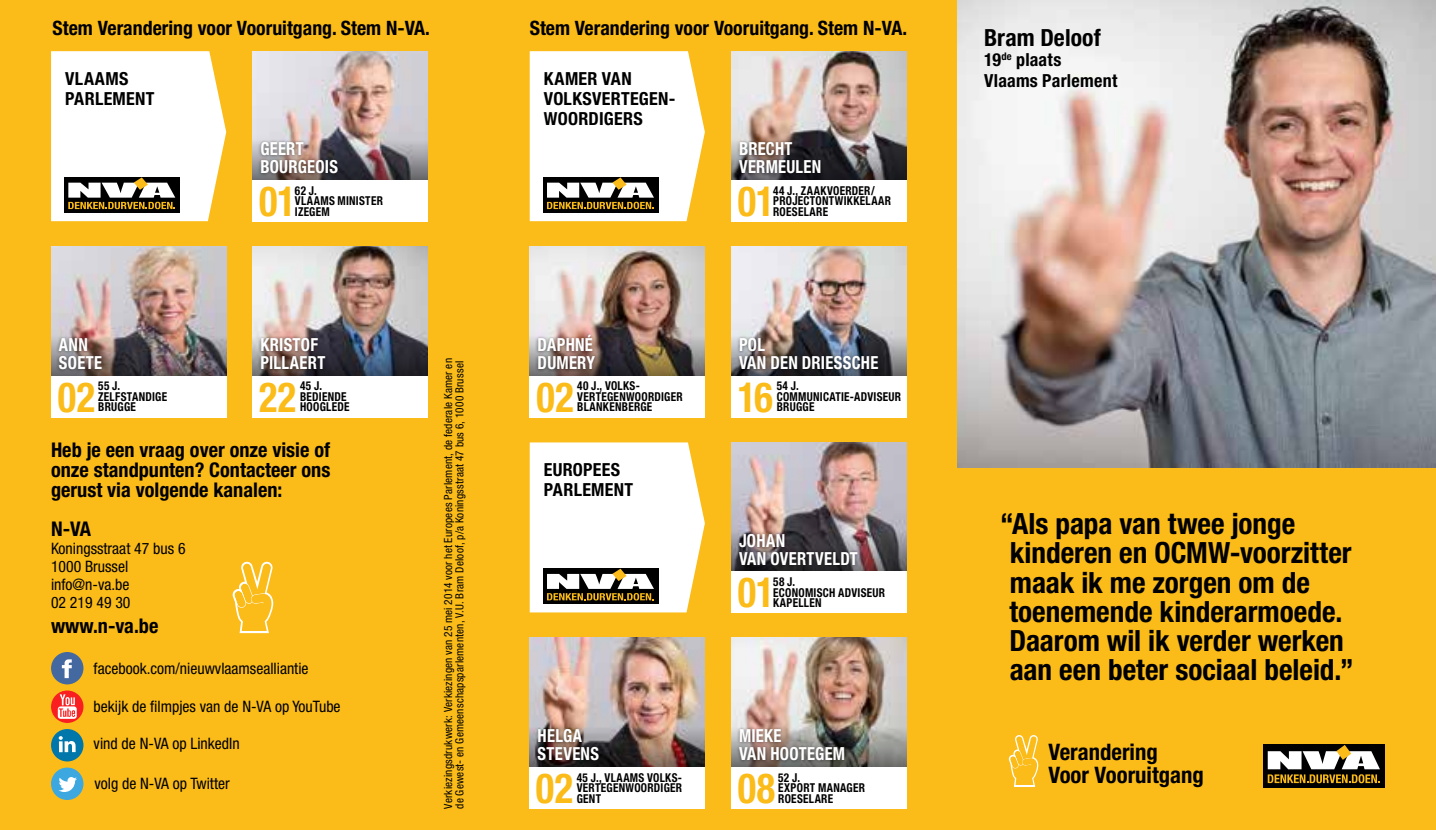
<style>
.page{position:relative;width:1436px;height:830px;background:#fff}
.page>*{position:absolute;margin:0;border:0;box-sizing:border-box;transform-origin:0 0}
.t1{font:700 condensed 41.62px "Helvetica Neue LT Std";letter-spacing:.01em;color:#fbbc19;scale:.92 1}
.t2{font:700 condensed 29.25px/29.2px "Helvetica Neue LT Std";color:#000}
.t3{font:700 condensed 23.62px "Helvetica Neue LT Std";letter-spacing:.005em;color:#000}
.t4{font:700 condensed 22.72px/23.2px "Helvetica Neue LT Std";color:#000}
.t5{font:700 condensed 20.25px/20.2px "Helvetica Neue LT Std";color:#000;text-align:justify}
.t6{font:700 condensed 19.8px "Helvetica Neue LT Std";color:#000}
.t7{font:700 condensed 18px/18px "Helvetica Neue LT Std";letter-spacing:.015em;color:#fff;scale:.92 1}
.t8{font:700 condensed 18px/20.2px "Helvetica Neue LT Std";letter-spacing:.015em;color:#000}
.t9{font:condensed 15.75px/18px "Helvetica Neue LT Std";color:#000}
.t10{font:700 condensed 12.15px/10.6px "Helvetica Neue LT Std";letter-spacing:.025em;color:#000;scale:.92 1}
.t11{font:condensed 11.25px/11.2px "Helvetica Neue LT Std";letter-spacing:.015em;color:#000}
</style>
<div class="page">
<div style="left:0;top:0;width:1435px;height:829px;background:#fbbc19"></div>
<svg style="left:1263px;top:744px;width:121px;height:42px"></svg>
<svg style="left:1265px;top:744px;width:116px;height:38px;background:#79715c"></svg>
<svg style="left:1008px;top:735px;width:30px;height:51px"></svg>
<img style="left:731px;top:442px;width:175px;height:83px">
<img style="left:529px;top:637px;width:175px;height:84px">
<img style="left:957px;top:0;width:478px;height:467px">
<img style="left:51px;top:247px;width:175px;height:83px">
<img style="left:51px;top:330px;width:175px;height:45px">
<img style="left:252px;top:247px;width:175px;height:83px">
<img style="left:252px;top:330px;width:175px;height:45px">
<div style="left:252px;top:375px;width:175px;height:42px;background:#fff"></div>
<div style="left:51px;top:375px;width:175px;height:42px;background:#fff"></div>
<img style="left:252px;top:51px;width:175px;height:83px">
<img style="left:252px;top:134px;width:175px;height:46px">
<div style="left:252px;top:180px;width:175px;height:42px;background:#fff"></div>
<img style="left:731px;top:51px;width:175px;height:83px">
<svg style="left:731px;top:134px;width:175px;height:46px;background:#595557"></svg>
<div style="left:731px;top:180px;width:175px;height:42px;background:#fff"></div>
<img style="left:529px;top:247px;width:175px;height:83px">
<img style="left:529px;top:330px;width:175px;height:45px">
<div style="left:529px;top:375px;width:176px;height:42px;background:#fff"></div>
<img style="left:731px;top:247px;width:175px;height:83px">
<svg style="left:731px;top:330px;width:175px;height:45px;background:#78777a"></svg>
<div style="left:731px;top:375px;width:175px;height:42px;background:#fff"></div>
<svg style="left:731px;top:525px;width:175px;height:46px;background:#675a5e"></svg>
<div style="left:731px;top:571px;width:175px;height:41px;background:#fff"></div>
<img style="left:529px;top:721px;width:175px;height:45px">
<div style="left:529px;top:766px;width:176px;height:42px;background:#fff"></div>
<img style="left:731px;top:637px;width:175px;height:84px">
<img style="left:731px;top:721px;width:175px;height:45px">
<div style="left:731px;top:766px;width:175px;height:42px;background:#fff"></div>
<svg style="left:51px;top:729px;width:32px;height:32px"></svg>
<div style="left:51px;top:767px;width:32px;height:32px;background:#3ca8df;border-radius:50%"></div>
<svg style="left:59px;top:777px;width:18px;height:14px"></svg>
<svg style="left:51px;top:690px;width:32px;height:32px"></svg>
<div style="left:51px;top:651px;width:32px;height:33px;background:#4469a1;border-radius:50%"></div>
<svg style="left:62px;top:659px;width:10px;height:18px"></svg>
<svg style="left:51px;top:51px;width:175px;height:170px;background:#e8e5dc"></svg>
<svg style="left:529px;top:51px;width:175px;height:170px;background:#e8e4d7"></svg>
<svg style="left:529px;top:442px;width:175px;height:170px;background:#e8e3d7"></svg>
<svg style="left:232px;top:561px;width:41px;height:71px"></svg>
<div style="left:534px;top:725px;width:67px;height:38px;background:#000;opacity:.5"></div>
<div style="left:735px;top:530px;width:126px;height:37px;background:#000;opacity:.5"></div>
<div style="left:258px;top:139px;width:83px;height:37px;background:#000;opacity:.5"></div>
<div style="left:735px;top:139px;width:88px;height:37px;background:#000;opacity:.5"></div>
<div style="left:258px;top:334px;width:70px;height:38px;background:#000;opacity:.5"></div>
<div style="left:56px;top:335px;width:49px;height:37px;background:#000;opacity:.5"></div>
<div style="left:735px;top:335px;width:146px;height:37px;background:#000;opacity:.5"></div>
<div style="left:535px;top:331px;width:63px;height:41px;background:#000;opacity:.5"></div>
<div style="left:735px;top:725px;width:112px;height:38px;background:#000;opacity:.5"></div>
<h3 class="t6" style="left:53px;top:16px;width:379px">Stem Verandering voor Vooruitgang. Stem N-VA.</h3>
<h3 class="t6" style="left:529px;top:16px;width:379px">Stem Verandering voor Vooruitgang. Stem N-VA.</h3>
<h3 class="t8" style="left:65px;top:68px;width:91px">VLAAMS<br>PARLEMENT</h3>
<h3 class="t8" style="left:543px;top:68px;width:133px">KAMER VAN<br>VOLKSVERTEGEN-<br>WOORDIGERS</h3>
<h3 class="t7" style="left:260px;top:140px;width:86px">GEERT<br>BOURGEOIS</h3>
<h3 class="t7" style="left:739px;top:140px;width:91px">BRECHT<br>VERMEULEN</h3>
<p class="t10" style="left:295px;top:185px;width:97px">62 J.<br>VLAAMS MINISTER<br>IZEGEM</p>
<h1 class="t1" style="left:259px;top:176px;width:41px">01</h1>
<p class="t10" style="left:773px;top:185px;width:130px">44 J., ZAAKVOERDER/<br>PROJECTONTWIKKELAAR<br>ROESELARE</p>
<h1 class="t1" style="left:737px;top:176px;width:41px">01</h1>
<h3 class="t7" style="left:537px;top:335px;width:64px">DAPHNÉ<br>DUMERY</h3>
<h3 class="t7" style="left:260px;top:335px;width:72px">KRISTOF<br>PILLAERT</h3>
<h3 class="t7" style="left:739px;top:335px;width:153px">POL<br>VAN DEN DRIESSCHE</h3>
<h3 class="t7" style="left:59px;top:335px;width:48px">ANN<br>SOETE</h3>
<p class="t11" style="left:442px;top:808px;width:451px;rotate:-90deg">Verkiezingsdrukwerk: Verkiezingen van 25 mei 2014 voor het Europees Parlement, de federale Kamer en de Gewest- en Gemeenschapsparlementen, V.U. Bram Deloof, p/a Koningsstraat 47 bus 6, 1000 Brussel</p>
<p class="t10" style="left:98px;top:380px;width:76px">55 J.<br>ZELFSTANDIGE<br>BRUGGE</p>
<p class="t10" style="left:577px;top:380px;width:116px">40 J., VOLKS-<br>VERTEGENWOORDIGER<br>BLANKENBERGE</p>
<p class="t10" style="left:776px;top:380px;width:137px">54 J.<br>COMMUNICATIE-ADVISEUR<br>BRUGGE</p>
<p class="t10" style="left:300px;top:380px;width:55px">45 J.<br>BEDIENDE<br>HOOGLEDE</p>
<h1 class="t1" style="left:58px;top:371px;width:42px">02</h1>
<h1 class="t1" style="left:259px;top:371px;width:42px">22</h1>
<h1 class="t1" style="left:536px;top:371px;width:42px">02</h1>
<h1 class="t1" style="left:737px;top:371px;width:39px">16</h1>
<h3 class="t5" style="left:51px;top:439px;width:281px">Heb je een vraag over onze visie of onze standpunten? Contacteer ons gerust via volgende kanalen:</h3>
<h3 class="t8" style="left:543px;top:459px;width:91px">EUROPEES<br>PARLEMENT</h3>
<h3 class="t5" style="left:51px;top:518px;width:42px">N-VA</h3>
<p class="t9" style="left:51px;top:539px;width:136px">Koningsstraat 47 bus 6<br>1000 Brussel info@n-va.be<br>02 219 49 30</p>
<h3 class="t5" style="left:51px;top:615px;width:109px">www.n-va.be</h3>
<h3 class="t7" style="left:739px;top:531px;width:131px">JOHAN<br>VAN OVERTVELDT</h3>
<h1 class="t1" style="left:737px;top:567px;width:41px">01</h1>
<p class="t10" style="left:773px;top:576px;width:123px">58 J.<br>ECONOMISCH ADVISEUR<br>KAPELLEN</p>
<p class="t9" style="left:94px;top:658px;width:216px">facebook.com/nieuwvlaamsealliantie</p>
<p class="t9" style="left:94px;top:697px;width:248px">bekijk de filmpjes van de N-VA op YouTube</p>
<h3 class="t7" style="left:537px;top:726px;width:68px">HELGA<br>STEVENS</h3>
<h1 class="t1" style="left:535px;top:762px;width:42px">02</h1>
<h3 class="t7" style="left:739px;top:726px;width:117px">MIEKE<br>VAN HOOTEGEM</h3>
<h1 class="t1" style="left:737px;top:762px;width:42px">08</h1>
<p class="t10" style="left:778px;top:771px;width:96px">52 J.<br>EXPORT MANAGER<br>ROESELARE</p>
<p class="t9" style="left:94px;top:733px;width:148px">vind de N-VA op LinkedIn</p>
<p class="t9" style="left:94px;top:773px;width:137px">volg de N-VA op Twitter</p>
<p class="t10" style="left:576px;top:771px;width:116px;text-align:justify">45 J., VLAAMS VOLKS-VERTEGENWOORDIGER GENT</p>
<h3 class="t3" style="left:984px;top:23px;width:118px">Bram Deloof</h3>
<h3 class="t8" style="left:984px;top:50px;width:135px">19<sup>de</sup> plaats<br>Vlaams Parlement</h3>
<h2 class="t2" style="left:1009px;top:508px;width:345px;text-indent:-9px">“Als papa van twee jonge kinderen en OCMW-voorzitter maak ik me zorgen om de toenemende kinderarmoede.<br>Daarom wil ik verder werken aan een beter sociaal beleid.”</h2>
<h3 class="t4" style="left:1048px;top:739px;width:157px">Verandering<br>Voor Vooruitgang</h3>
</div>
